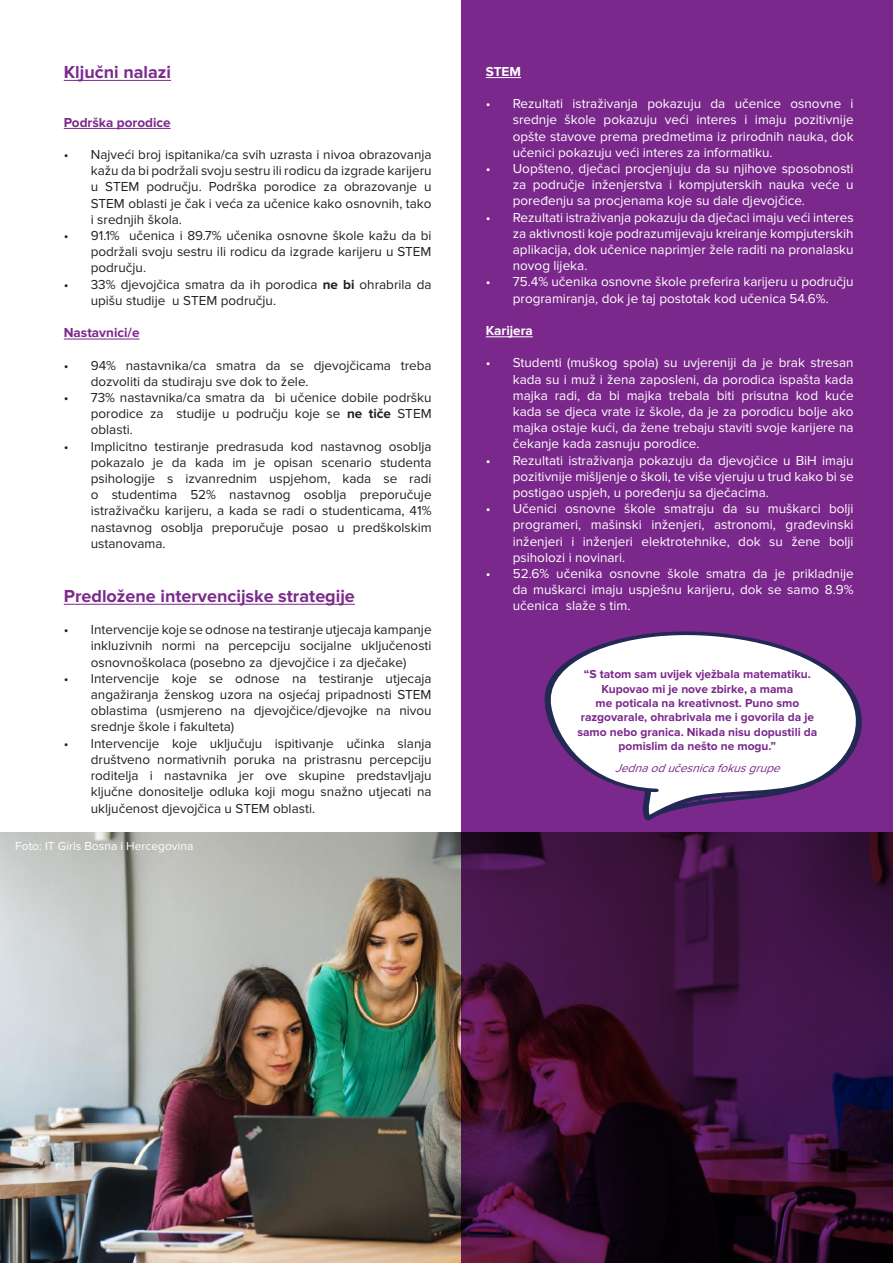
<style>
.page{position:relative;width:893px;height:1263px;background:#fff}
.page>*{position:absolute;margin:0;border:0;box-sizing:border-box;transform-origin:0 0}
.t1{font:700 18px "Proxima Nova";color:#7b2a8c}
.t2{font:13.5px/16.2px "Proxima Nova";color:#241f1f;text-align:justify}
.t3{font:13.5px/16.2px "Proxima Nova";color:#fff;text-align:justify}
.t4{font:700 13.5px "Proxima Nova";color:#7b288c}
.t5{font:700 13.5px "Proxima Nova";color:#fff}
.t6{font:700 12px/14.4px "Proxima Nova";color:#7b288c;text-align:center}
.t7{font:12px "Proxima Nova";color:#fff}
.t8{font:italic 12px "Proxima Nova";color:#7b288c}
.s1{font-weight:700}
</style>
<div class="page">
<img style="left:0;top:833px;width:461px;height:430px">
<svg style="left:461px;top:0;width:432px;height:1263px;background:#601e69"></svg>
<hr style="left:64px;top:80px;width:107px;height:1px;background:#7b2a8c">
<hr style="left:64px;top:128px;width:107px;height:1px;background:#7b288c">
<hr style="left:64px;top:339px;width:75px;height:1px;background:#7b288c">
<hr style="left:64px;top:604px;width:291px;height:1px;background:#7b2a8c">
<hr style="left:486px;top:77px;width:35px;height:1px;background:#fff">
<hr style="left:486px;top:337px;width:47px;height:1px;background:#fff">
<div style="left:539px;top:619px;width:323px;height:200px;background:#7b288c"></div>
<svg style="left:544px;top:627px;width:332px;height:194px"></svg>
<h1 class="t1" style="left:64px;top:62px;width:109px">Ključni nalazi</h1>
<p class="t4" style="left:64px;top:114px;width:108px">Podrška porodice</p>
<p class="t2" style="left:91px;top:147px;width:342px;text-indent:-27px">• Najveći broj ispitanika/ca svih uzrasta i nivoa obrazovanja kažu da bi podržali svoju sestru ili rodicu da izgrade karijeru u STEM području. Podrška porodice za obrazovanje u STEM oblasti je čak i veća za učenice kako osnovnih, tako i srednjih škola.</p>
<p class="t2" style="left:91px;top:228px;width:342px;text-indent:-27px">• 91.1% učenica i 89.7% učenika osnovne škole kažu da bi podržali svoju sestru ili rodicu da izgrade karijeru u STEM području.</p>
<p class="t2" style="left:91px;top:276px;width:342px;text-indent:-27px">• 33% djevojčica smatra da ih porodica <span class="s1">ne bi</span> ohrabrila da upišu studije u STEM području.</p>
<p class="t4" style="left:64px;top:325px;width:77px">Nastavnici/e</p>
<p class="t2" style="left:91px;top:357px;width:342px;text-indent:-27px">• 94% nastavnika/ca smatra da se djevojčicama treba dozvoliti da studiraju sve dok to žele.</p>
<p class="t2" style="left:91px;top:390px;width:342px;text-indent:-27px">• 73% nastavnika/ca smatra da bi učenice dobile podršku porodice za studije u području koje se <span class="s1">ne tiče</span> STEM oblasti.</p>
<p class="t2" style="left:91px;top:438px;width:342px;text-indent:-27px">• Implicitno testiranje predrasuda kod nastavnog osoblja pokazalo je da kada im je opisan scenario studenta psihologije s izvanrednim uspjehom, kada se radi o studentima 52% nastavnog osoblja preporučuje istraživačku karijeru, a kada se radi o studenticama, 41% nastavnog osoblja preporučuje posao u predškolskim ustanovama.</p>
<h1 class="t1" style="left:64px;top:585px;width:293px">Predložene intervencijske strategije</h1>
<p class="t2" style="left:91px;top:622px;width:342px;text-indent:-27px">• Intervencije koje se odnose na testiranje utjecaja kampanje inkluzivnih normi na percepciju socijalne uključenosti osnovnoškolaca (posebno za djevojčice i za dječake)</p>
<p class="t2" style="left:91px;top:670px;width:342px;text-indent:-27px">• Intervencije koje se odnose na testiranje utjecaja angažiranja ženskog uzora na osjećaj pripadnosti STEM oblastima (usmjereno na djevojčice/djevojke na nivou srednje škole i fakulteta)</p>
<p class="t2" style="left:91px;top:735px;width:342px;text-indent:-27px">• Intervencije koje uključuju ispitivanje učinka slanja društveno normativnih poruka na pristrasnu percepciju roditelja i nastavnika jer ove skupine predstavljaju ključne donositelje odluka koji mogu snažno utjecati na uključenost djevojčica u STEM oblasti.</p>
<p class="t7" style="left:15px;top:839px;width:180px">Foto: IT Girls Bosna i Hercegovina</p>
<p class="t5" style="left:486px;top:63px;width:37px">STEM</p>
<p class="t3" style="left:513px;top:96px;width:342px;text-indent:-27px">• Rezultati istraživanja pokazuju da učenice osnovne i srednje škole pokazuju veći interes i imaju pozitivnije opšte stavove prema predmetima iz prirodnih nauka, dok učenici pokazuju veći interes za informatiku.</p>
<p class="t3" style="left:513px;top:161px;width:342px;text-indent:-27px">• Uopšteno, dječaci procjenjuju da su njihove sposobnosti za područje inženjerstva i kompjuterskih nauka veće u poređenju sa procjenama koje su dale djevojčice.</p>
<p class="t3" style="left:513px;top:209px;width:342px;text-indent:-27px">• Rezultati istraživanja pokazuju da dječaci imaju veći interes za aktivnosti koje podrazumijevaju kreiranje kompjuterskih aplikacija, dok učenice naprimjer žele raditi na pronalasku novog lijeka.</p>
<p class="t3" style="left:486px;top:274px;width:369px;text-align:center">• 75.4% učenika osnovne škole preferira karijeru u području programiranja, dok je taj postotak kod učenica 54.6%.</p>
<p class="t5" style="left:486px;top:323px;width:49px">Karijera</p>
<p class="t3" style="left:513px;top:355px;width:342px;text-indent:-27px">• Studenti (muškog spola) su uvjereniji da je brak stresan kada su i muž i žena zaposleni, da porodica ispašta kada majka radi, da bi majka trebala biti prisutna kod kuće kada se djeca vrate iz škole, da je za porodicu bolje ako majka ostaje kući, da žene trebaju staviti svoje karijere na čekanje kada zasnuju porodice.</p>
<p class="t3" style="left:513px;top:452px;width:342px;text-indent:-27px">• Rezultati istraživanja pokazuju da djevojčice u BiH imaju pozitivnije mišljenje o školi, te više vjeruju u trud kako bi se postigao uspjeh, u poređenju sa dječacima.</p>
<p class="t3" style="left:513px;top:501px;width:342px;text-indent:-27px">• Učenici osnovne škole smatraju da su muškarci bolji programeri, mašinski inženjeri, astronomi, građevinski inženjeri i inženjeri elektrotehnike, dok su žene bolji psiholozi i novinari.</p>
<p class="t3" style="left:513px;top:566px;width:342px;text-indent:-27px">• 52.6% učenika osnovne škole smatra da je prikladnije da muškarci imaju uspješnu karijeru, dok se samo 8.9% učenica slaže s tim.</p>
<p class="t6" style="left:577px;top:667px;width:241px">“S tatom sam uvijek vježbala matematiku.<br>Kupovao mi je nove zbirke, a mama<br>me poticala na kreativnost. Puno smo razgovarale, ohrabrivala me i govorila da je samo nebo granica. Nikada nisu dopustili da pomislim da nešto ne mogu.”</p>
<p class="t8" style="left:615px;top:761px;width:171px">Jednaodučesnicafokusgrupe</p>
</div>
